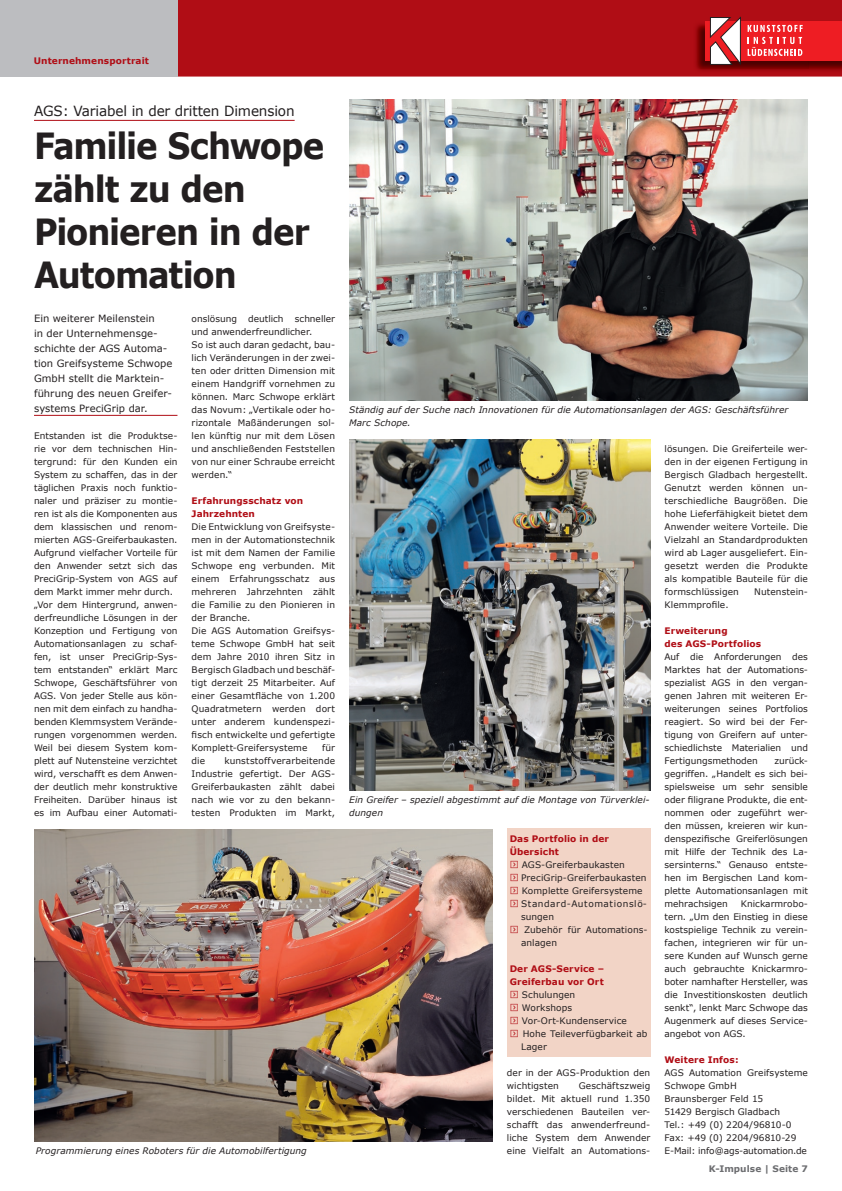
<style>
.page{position:relative;width:842px;height:1191px;background:#fff}
.page>*{position:absolute;margin:0;border:0;box-sizing:border-box;transform-origin:0 0}
.t1{font:700 36px/43.2px "Verdana";letter-spacing:-.035em;color:#231f20;scale:.9 1}
.t2{font:14px "Verdana";letter-spacing:-.01em;color:#231f20}
.t3{font:10px/15px "Verdana";letter-spacing:.005em;color:#231f20}
.t4{font:9px/13px "Verdana";letter-spacing:.005em;color:#231f20;text-align:justify}
.t5{font:italic 9px/13px "Verdana";letter-spacing:.005em;color:#231f20}
.t6{font:700 9px/13px "Verdana";letter-spacing:.01em;color:#b00d15}
.t7{font:9px "Verdana";letter-spacing:.06em;color:#231f20}
.t8{font:700 9px "Verdana";letter-spacing:.01em;color:#6c6d70}
.s1{font-family:"Button Bonus Square Positive";color:#b00d15}
</style>
<div class="page">
<div style="left:178px;top:0;width:664px;height:77px;background:#b00d15"></div>
<div style="left:186px;top:54px;width:622px;height:15px;background:#b00d15"></div>
<img style="left:693px;top:21px;width:149px;height:52px">
<img style="left:693px;top:54px;width:115px;height:15px">
<div style="left:705px;top:21px;width:137px;height:40px;background:#ee1d23"></div>
<svg style="left:710px;top:16px;width:31px;height:49px"></svg>
<svg style="left:748px;top:25px;width:55px;height:31px"></svg>
<div style="left:0;top:0;width:178px;height:77px;background:#bcbdc0"></div>
<hr style="left:34px;top:415px;width:143px;height:1px;background:#b00d15">
<hr style="left:34px;top:120px;width:261px;height:1px;background:#b00d15">
<div style="left:507px;top:828px;width:143px;height:228px;background:#f2d4c6"></div>
<img style="left:349px;top:99px;width:459px;height:301px">
<img style="left:34px;top:829px;width:459px;height:312px">
<img style="left:349px;top:439px;width:301px;height:351px">
<p class="t6" style="left:34px;top:54px;width:117px">Unternehmensportrait</p>
<h2 class="t2" style="left:34px;top:102px;width:262px">AGS: Variabel in der dritten Dimension</h2>
<h1 class="t1" style="left:34px;top:123px;width:324px">Familie Schwope zählt zu den<br>Pionieren in der<br>Automation</h1>
<p class="t3" style="left:34px;top:311px;width:140px">Ein weiterer Meilenstein<br>in der Unternehmensge&shy;schichte der AGS Automa&shy;tion Greifsysteme Schwope<br>GmbH stellt die Marktein&shy;führung des neuen Greifer&shy;systems PreciGrip dar.</p>
<p class="t4" style="left:34px;top:429px;width:145px;text-align:left">Entstanden ist die Produktse&shy;rie vor dem technischen Hin&shy;tergrund: für den Kunden ein<br>System zu schaffen, das in der täglichen Praxis noch funktio&shy;naler und präziser zu montie&shy;ren ist als die Komponenten aus dem klassischen und renom&shy;mierten AGS-Greiferbaukasten.<br>Aufgrund vielfacher Vorteile für den Anwender setzt sich das<br>PreciGrip-System von AGS auf dem Markt immer mehr durch. „Vor dem Hintergrund, anwen&shy;derfreundliche Lösungen in der<br>Konzeption und Fertigung von<br>Automationsanlagen zu schaf&shy;fen, ist unser PreciGrip-Sys&shy;tem entstanden“ erklärt Marc<br>Schwope, Geschäftsführer von<br>AGS. Von jeder Stelle aus kön&shy;nen mit dem einfach zu handha&shy;benden Klemmsystem Verände&shy;rungen vorgenommen werden.<br>Weil bei diesem System kom&shy;plett auf Nutensteine verzichtet wird, verschafft es dem Anwen&shy;der deutlich mehr konstruktive<br>Freiheiten. Darüber hinaus ist es im Aufbau einer Automati-</p>
<p class="t4" style="left:192px;top:312px;width:145px;text-align:left">onslösung deutlich schneller und anwenderfreundlicher.<br>So ist auch daran gedacht, bau&shy;lich Veränderungen in der zwei&shy;ten oder dritten Dimension mit einem Handgriff vornehmen zu können. Marc Schwope erklärt das Novum: „Vertikale oder ho&shy;rizontale Maßänderungen sol&shy;len künftig nur mit dem Lösen und anschließenden Feststellen von nur einer Schraube erreicht werden.“</p>
<p class="t6" style="left:192px;top:494px;width:113px">Erfahrungsschatz von<br>Jahrzehnten</p>
<p class="t4" style="left:192px;top:520px;width:145px;text-align:left">Die Entwicklung von Greifsyste&shy;men in der Automationstechnik ist mit dem Namen der Familie<br>Schwope eng verbunden. Mit einem Erfahrungsschatz aus mehreren Jahrzehnten zählt die Familie zu den Pionieren in der Branche.<br>Die AGS Automation Greifsys&shy;teme Schwope GmbH hat seit dem Jahre 2010 ihren Sitz in<br>Bergisch Gladbach und beschäf&shy;tigt derzeit 25 Mitarbeiter. Auf einer Gesamtfläche von 1.200<br>Quadratmetern werden dort unter anderem kundenspezi&shy;fisch entwickelte und gefertigte<br>Komplett-Greifersysteme</p>
<p class="t4" style="left:322px;top:741px;width:14px">für</p>
<p class="t4" style="left:192px;top:754px;width:145px;text-indent:33px">kunststoffverarbeitende Industrie gefertigt. Der AGS-Greiferbaukasten zählt dabei nach wie vor zu den bekann&shy;testen Produkten im Markt,</p>
<p class="t4" style="left:192px;top:754px;width:15px">die</p>
<p class="t5" style="left:36px;top:1144px;width:272px">Programmierung eines Roboters für die Automobilfertigung</p>
<p class="t5" style="left:349px;top:403px;width:441px">Ständig auf der Suche nach Innovationen für die Automationsanlagen der AGS: Geschäftsführer<br>Marc Schope.</p>
<p class="t5" style="left:349px;top:793px;width:302px">Ein Greifer – speziell abgestimmt auf die Montage von Türverklei&shy;dungen</p>
<p class="t6" style="left:510px;top:832px;width:101px">Das Portfolio in der</p>
<p class="t6" style="left:510px;top:845px;width:51px">Übersicht</p>
<p class="t4" style="left:510px;top:858px;width:117px"><span class="s1">f</span> AGS-Greiferbaukasten</p>
<p class="t4" style="left:510px;top:871px;width:138px"><span class="s1">f</span> PreciGrip-Greiferbaukasten</p>
<p class="t4" style="left:510px;top:884px;width:134px"><span class="s1">f</span> Komplette Greifersysteme</p>
<p class="t7" style="left:510px;top:898px;width:139px"><span class="s1">f</span> Standard-Automationslö-</p>
<p class="t4" style="left:521px;top:910px;width:35px">sungen</p>
<p class="t4" style="left:510px;top:923px;width:139px"><span class="s1">f</span> Zubehör für Automations-</p>
<p class="t4" style="left:521px;top:936px;width:37px">anlagen</p>
<p class="t6" style="left:510px;top:962px;width:96px">Der AGS-Service –</p>
<p class="t6" style="left:510px;top:975px;width:96px">Greiferbau vor Ort</p>
<p class="t4" style="left:510px;top:988px;width:67px"><span class="s1">f</span> Schulungen</p>
<p class="t4" style="left:510px;top:1001px;width:64px"><span class="s1">f</span> Workshops</p>
<p class="t4" style="left:510px;top:1014px;width:119px"><span class="s1">f</span> Vor-Ort-Kundenservice</p>
<p class="t4" style="left:510px;top:1027px;width:139px"><span class="s1">f</span> Hohe Teileverfügbarkeit ab</p>
<p class="t4" style="left:521px;top:1040px;width:27px">Lager</p>
<p class="t4" style="left:507px;top:1066px;width:145px">der in der AGS-Produktion den wichtigsten</p>
<p class="t4" style="left:507px;top:1079px;width:145px;text-indent:72px">Geschäftszweig bildet. Mit aktuell rund 1.350 verschiedenen Bauteilen ver&shy;schafft das anwenderfreund&shy;liche System dem Anwender eine Vielfalt an Automations-</p>
<p class="t4" style="left:664px;top:442px;width:145px">lösungen. Die Greiferteile wer&shy;den in der eigenen Fertigung in Bergisch Gladbach hergestellt.<br>Genutzt werden können un&shy;terschiedliche Baugrößen. Die hohe Lieferfähigkeit bietet dem Anwender weitere Vorteile. Die Vielzahl an Standardprodukten wird ab Lager ausgeliefert. Ein&shy;gesetzt werden die Produkte als kompatible Bauteile für die formschlüssigen</p>
<p class="t4" style="left:754px;top:585px;width:55px">Nutenstein-</p>
<p class="t4" style="left:664px;top:598px;width:66px">Klemmprofile.</p>
<p class="t6" style="left:664px;top:624px;width:98px">Erweiterung<br>des AGS-Portfolios</p>
<p class="t4" style="left:664px;top:650px;width:145px">Auf die Anforderungen des Marktes hat der Automations&shy;spezialist AGS in den vergan&shy;genen Jahren mit weiteren Er&shy;weiterungen seines Portfolios reagiert. So wird bei der Fer&shy;tigung von Greifern auf unter&shy;schiedlichste Materialien und Fertigungsmethoden</p>
<p class="t4" style="left:664px;top:754px;width:145px;text-indent:110px">zurück&shy;gegriffen. „Handelt es sich bei&shy;spielsweise um sehr sensible oder filigrane Produkte, die ent&shy;nommen oder zugeführt wer&shy;den müssen, kreieren wir kun&shy;denspezifische Greiferlösungen mit Hilfe der Technik des La&shy;sersinterns.“ Genauso entste&shy;hen im Bergischen Land kom&shy;plette Automationsanlagen mit mehrachsigen</p>
<p class="t4" style="left:664px;top:897px;width:145px;text-indent:76px">Knickarmrobo&shy;tern. „Um den Einstieg in diese kostspielige Technik zu verein&shy;fachen, integrieren wir für un&shy;sere Kunden auf Wunsch gerne auch gebrauchte Knickarmro&shy;boter namhafter Hersteller, was die Investitionskosten deutlich senkt“, lenkt Marc Schwope das Augenmerk auf dieses Service&shy;angebot von AGS.</p>
<p class="t6" style="left:664px;top:1053px;width:76px">Weitere Infos:</p>
<p class="t4" style="left:664px;top:1066px;width:145px;text-align:left">AGS Automation Greifsysteme<br>Schwope GmbH<br>Braunsberger Feld 15<br>51429 Bergisch Gladbach<br>Tel.: +49 (0) 2204/96810-0<br>Fax: +49 (0) 2204/96810-29<br>E-Mail: info@ags-automation.de</p>
<p class="t8" style="left:709px;top:1163px;width:101px">K-Impulse | Seite 7</p>
</div>
